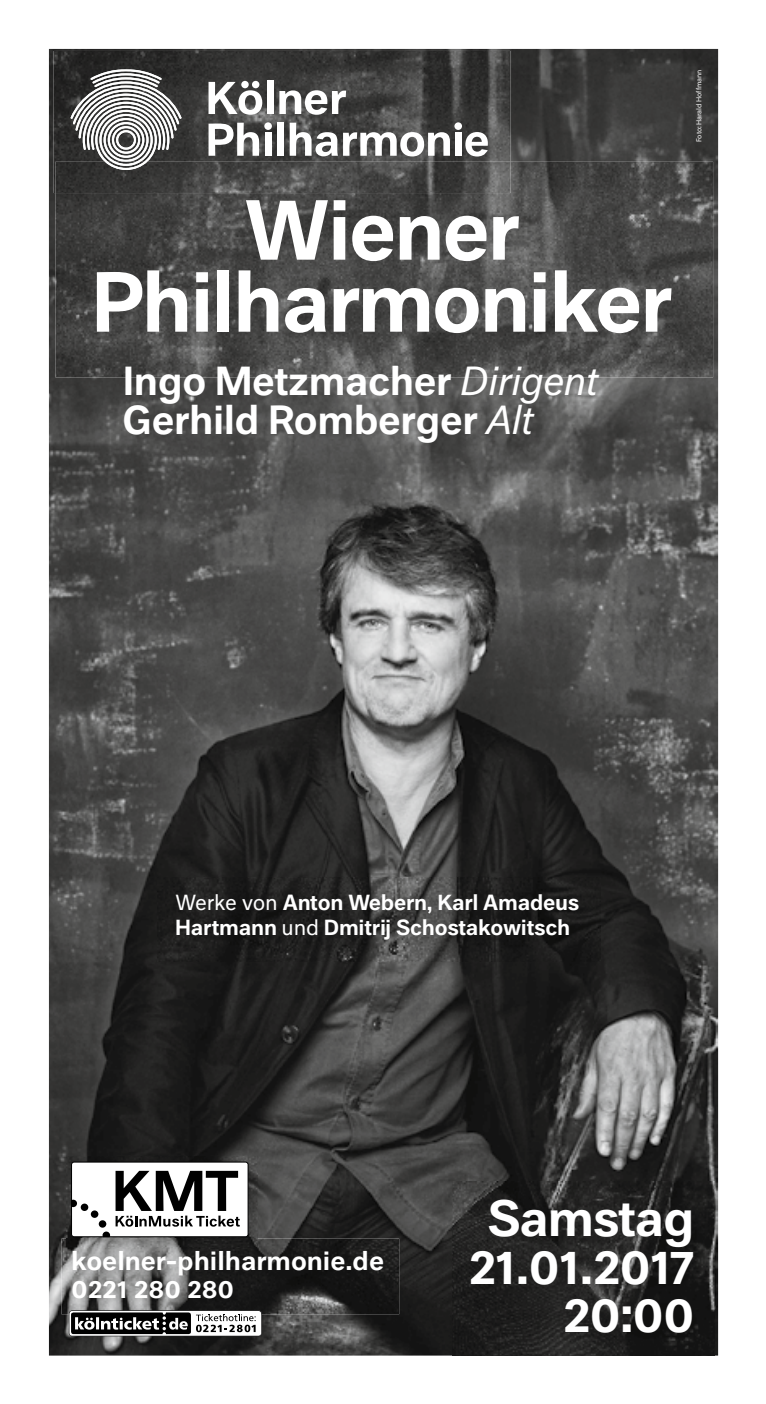
<style>
.page{position:relative;width:766px;height:1404px;background:#fff}
.page>*{position:absolute;margin:0;border:0;box-sizing:border-box;transform-origin:0 0}
.t1{font:500 78.75px/72px "Neutral BP";letter-spacing:-.03em;color:#fff;text-align:center}
.t2{font:500 47.25px/48.4px "Neutral BP";letter-spacing:-.02em;color:#fff;text-align:right}
.t3{font:500 37.57px/39.1px "Neutral BP";letter-spacing:-.01em;color:#fff}
.t4{font:500 24.53px/28.3px "Neutral BP";color:#fff}
.t5{font:500 20.25px/24.8px "Neutral BP";letter-spacing:-.01em;color:#fff}
.t6{font:6.75px "Neutral BP";letter-spacing:-.01em;color:#fff}
.s1{font-weight:400;font-style:italic}
.s2{font-weight:400}
</style>
<div class="page">
<img style="left:49px;top:49px;width:669px;height:1306px">
<img style="left:54px;top:51px;width:456px;height:142px">
<svg style="left:71px;top:70px;width:110px;height:92px"></svg>
<svg style="left:208px;top:82px;width:54px;height:33px"></svg>
<div style="left:267px;top:81px;width:6px;height:33px;background:#fff"></div>
<svg style="left:279px;top:90px;width:67px;height:25px"></svg>
<svg style="left:208px;top:123px;width:51px;height:33px"></svg>
<div style="left:264px;top:122px;width:8px;height:8px;background:#fff;border-radius:50%"></div>
<div style="left:265px;top:133px;width:6px;height:23px;background:#fff"></div>
<div style="left:277px;top:123px;width:6px;height:33px;background:#fff"></div>
<svg style="left:289px;top:123px;width:161px;height:33px"></svg>
<div style="left:454px;top:122px;width:8px;height:8px;background:#fff;border-radius:50%"></div>
<div style="left:455px;top:133px;width:6px;height:23px;background:#fff"></div>
<svg style="left:465px;top:132px;width:22px;height:24px"></svg>
<img style="left:61px;top:1238px;width:338px;height:75px">
<svg style="left:69px;top:1310px;width:193px;height:26px"></svg>
<img style="left:67px;top:1156px;width:191px;height:89px">
<div style="left:71px;top:1161px;width:177px;height:75px;background:#fff;border-radius:3px"></div>
<div style="left:71px;top:1161px;width:177px;height:75px;border:1px solid #000;border-radius:3px"></div>
<svg style="left:71px;top:1199px;width:6px;height:7px"></svg>
<div style="left:81px;top:1203px;width:7px;height:7px;background:#000;border-radius:50%"></div>
<div style="left:91px;top:1210px;width:7px;height:7px;background:#000;border-radius:50%"></div>
<div style="left:99px;top:1220px;width:7px;height:7px;background:#000;border-radius:50%"></div>
<svg style="left:102px;top:1170px;width:138px;height:66px"></svg>
<img style="left:452px;top:1181px;width:262px;height:174px">
<img style="left:55px;top:162px;width:658px;height:215px">
<img style="left:55px;top:162px;width:455px;height:31px">
<img style="left:105px;top:162px;width:42px;height:8px">
<img style="left:157px;top:877px;width:443px;height:84px">
<h1 class="t1" style="left:91px;top:188px;width:582px">Wiener<br>Philharmoniker</h1>
<h3 class="t3" style="left:123px;top:358px;width:477px">Ingo Metzmacher <span class="s1">Dirigent<br></span>Gerhild Romberger <span class="s1">Alt</span></h3>
<p class="t6" style="left:693px;top:142px;width:74px;rotate:-90deg">Foto: Harald Hoffmann</p>
<p class="t5" style="left:175px;top:888px;width:406px"><span class="s2">Werke von</span> Anton Webern, Karl Amadeus<br>Hartmann <span class="s2">und</span> Dmitrij Schostakowitsch</p>
<p class="t4" style="left:71px;top:1244px;width:314px">koelner-philharmonie.de<br>0221 280 280</p>
<h2 class="t2" style="left:468px;top:1189px;width:228px">Samstag<br>21.01.2017<br>20:00</h2>
</div>
